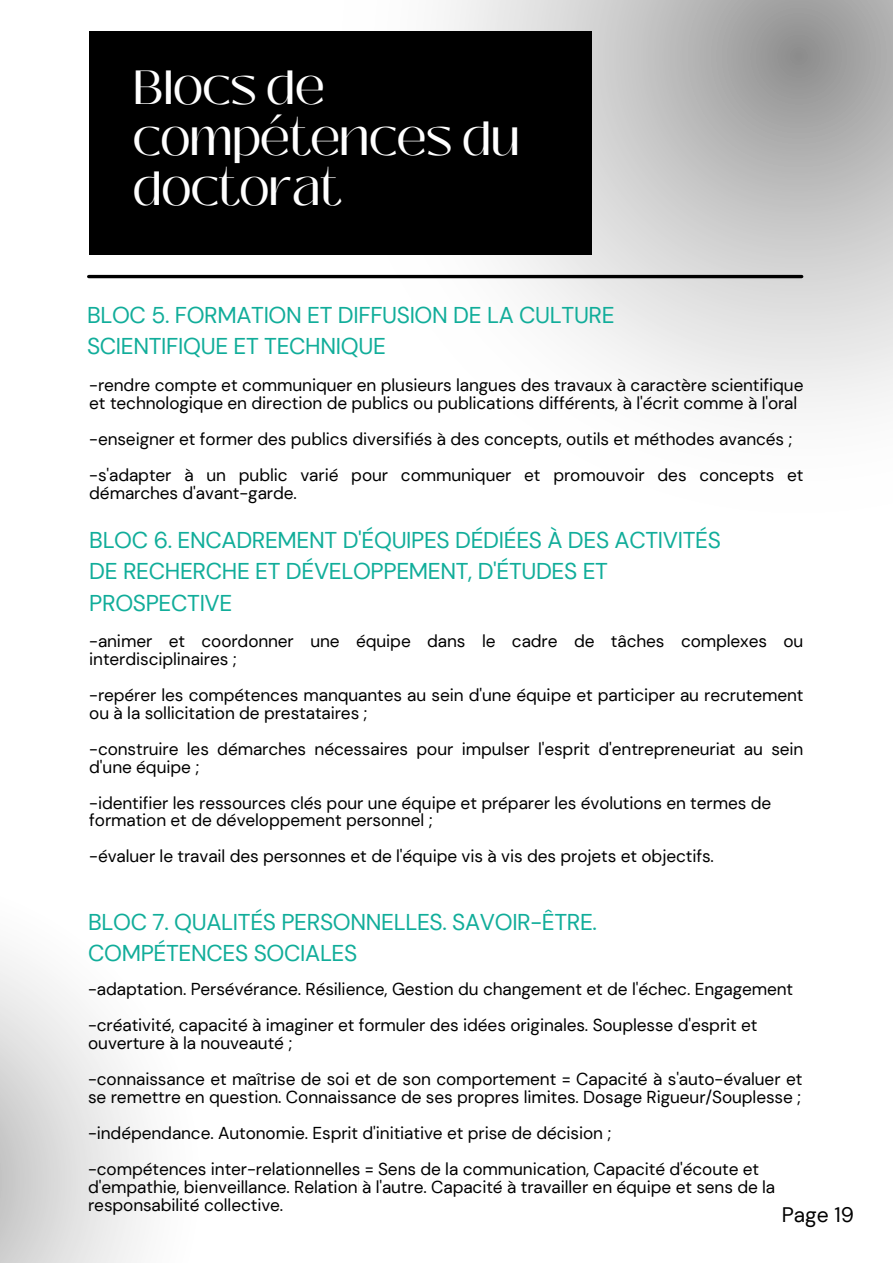
<style>
.page{position:relative;width:893px;height:1264px;background:#fff}
.page>*{position:absolute;margin:0;border:0;box-sizing:border-box;transform-origin:0 0}
.t1{font:47.85px/50.6px "Black Mango";letter-spacing:-.015em;color:#fff}
.t2{font:22.8px/31.5px "DM Sans";letter-spacing:-.015em;color:#11ad9a}
.t3{font:21px "DM Sans";color:#000}
.t4{font:17.25px/18px "DM Sans";letter-spacing:-.005em;color:#000}
</style>
<div class="page">
<svg style="left:0;top:955px;width:145px;height:307px"></svg>
<svg style="left:340px;top:0;width:552px;height:408px"></svg>
<div style="left:89px;top:32px;width:503px;height:223px;background:#000"></div>
<hr style="left:89px;top:275px;width:712px;height:3px;background:#000">
<p class="t1" style="left:133px;top:62px;width:389px">Blocs de compétences du doctorat</p>
<p class="t2" style="left:87px;top:299px;width:529px">BLOC 5. FORMATION ET DIFFUSION DE LA CULTURE<br>SCIENTIFIQUE ET TECHNIQUE</p>
<p class="t4" style="left:89px;top:376px;width:715px">-rendre compte et communiquer en plusieurs langues des travaux à caractère scientifique et technologique en direction de publics ou publications différents, à l'écrit comme à l'oral</p>
<p class="t4" style="left:89px;top:430px;width:704px">-enseigner et former des publics diversifiés à des concepts, outils et méthodes avancés ;</p>
<p class="t4" style="left:89px;top:466px;width:715px">-s'adapter à un public varié pour communiquer et promouvoir des concepts et démarches d'avant-garde.</p>
<p class="t2" style="left:89px;top:524px;width:633px">BLOC 6. ENCADREMENT D'ÉQUIPES DÉDIÉES À DES ACTIVITÉS<br>DE RECHERCHE ET DÉVELOPPEMENT, D'ÉTUDES ET<br>PROSPECTIVE</p>
<p class="t4" style="left:89px;top:631px;width:715px">-animer et coordonner une équipe dans le cadre de tâches complexes ou interdisciplinaires ;</p>
<p class="t4" style="left:89px;top:685px;width:715px">-repérer les compétences manquantes au sein d'une équipe et participer au recrutement ou à la sollicitation de prestataires ;</p>
<p class="t4" style="left:89px;top:739px;width:715px">-construire les démarches nécessaires pour impulser l'esprit d'entrepreneuriat au sein d'une équipe ;</p>
<p class="t4" style="left:89px;top:793px;width:683px">-identifier les ressources clés pour une équipe et préparer les évolutions en termes de</p>
<p class="t4" style="left:89px;top:811px;width:345px">formation et de développement personnel ;</p>
<p class="t4" style="left:89px;top:847px;width:626px">-évaluer le travail des personnes et de l'équipe vis à vis des projets et objectifs.</p>
<p class="t2" style="left:88px;top:906px;width:510px">BLOC 7. QUALITÉS PERSONNELLES. SAVOIR-ÊTRE.<br>COMPÉTENCES SOCIALES</p>
<p class="t4" style="left:88px;top:979px;width:706px">-adaptation. Persévérance. Résilience, Gestion du changement et de l'échec. Engagement</p>
<p class="t4" style="left:88px;top:1015px;width:671px">-créativité, capacité à imaginer et formuler des idées originales. Souplesse d'esprit et</p>
<p class="t4" style="left:88px;top:1033px;width:205px">ouverture à la nouveauté ;</p>
<p class="t4" style="left:88px;top:1069px;width:715px">-connaissance et maîtrise de soi et de son comportement = Capacité à s'auto-évaluer et se remettre en question. Connaissance de ses propres limites. Dosage Rigueur/Souplesse ;</p>
<p class="t4" style="left:88px;top:1123px;width:524px">-indépendance. Autonomie. Esprit d'initiative et prise de décision ;</p>
<p class="t4" style="left:88px;top:1159px;width:672px">-compétences inter-relationnelles = Sens de la communication, Capacité d'écoute et</p>
<p class="t4" style="left:88px;top:1177px;width:688px">d'empathie, bienveillance. Relation à l'autre. Capacité à travailler en équipe et sens de la</p>
<p class="t4" style="left:88px;top:1195px;width:197px">responsabilité collective.</p>
<p class="t3" style="left:781px;top:1201px;width:74px">Page 19</p>
</div>
